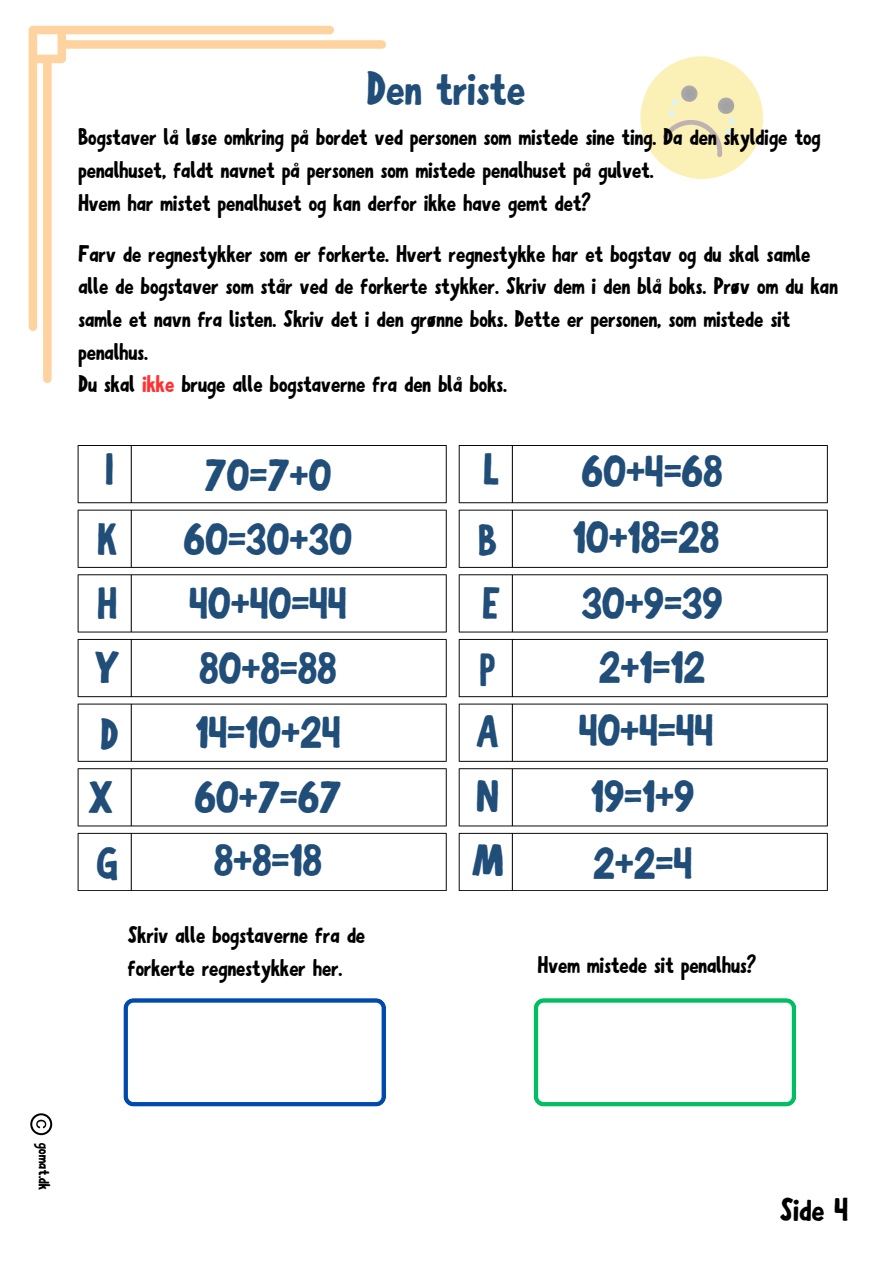
<style>
.page{position:relative;width:894px;height:1264px;background:#fff}
.page>*{position:absolute;margin:0;border:0;box-sizing:border-box;transform-origin:0 0}
.t1{font:48px "Boldoa Mat";color:#204e79}
.t2{font:45px "Boldoa Mat";color:#204e79}
.t3{font:33px "Boldoa Mat";color:#000}
.t4{font:24px/32.7px "Boldoa Mat";color:#000}
.t5{font:16.2px "Boldoa Mat";color:#000}
.s1{color:#ff3131}
</style>
<div class="page">
<svg style="left:30px;top:1113px;width:22px;height:22px"></svg>
<svg style="left:29px;top:26px;width:356px;height:356px"></svg>
<svg style="left:640px;top:56px;width:123px;height:123px"></svg>
<svg style="left:78px;top:445px;width:368px;height:445px"></svg>
<svg style="left:458px;top:445px;width:369px;height:445px"></svg>
<svg style="left:123px;top:998px;width:262px;height:108px"></svg>
<svg style="left:533px;top:998px;width:262px;height:108px"></svg>
<h3 class="t1" style="left:367px;top:57px;width:160px">Den triste</h3>
<p class="t4" style="left:79px;top:121px;width:743px">Bogstaver lå løse omkring på bordet ved personen som mistede sine ting. Da den skyldige tog penalhuset, faldt navnet på personen som mistede penalhuset på gulvet.<br>Hvem har mistet penalhuset og kan derfor ikke have gemt det?</p>
<h3 class="t4" style="left:79px;top:237px;width:760px">Farv de regnestykker som er forkerte. Hvert regnestykke har et bogstav og du skal samle alle de bogstaver som står ved de forkerte stykker. Skriv dem i den blå boks. Prøv om du kan samle et navn fra listen. Skriv det i den grønne boks. Dette er personen, som mistede sit penalhus.<br>Du skal <span class="s1">ikke</span> bruge alle bogstaverne fra den blå boks.</h3>
<p class="t2" style="left:106px;top:440px;width:9px">I</p>
<p class="t2" style="left:205px;top:446px;width:128px">70=7+0</p>
<h1 class="t2" style="left:484px;top:440px;width:17px">L</h1>
<p class="t2" style="left:582px;top:442px;width:142px">60+4=68</p>
<h1 class="t2" style="left:184px;top:510px;width:170px">60=30+30</h1>
<h1 class="t2" style="left:573px;top:508px;width:148px">10+18=28</h1>
<h1 class="t2" style="left:98px;top:510px;width:21px">K</h1>
<p class="t2" style="left:479px;top:511px;width:20px">B</p>
<p class="t2" style="left:190px;top:574px;width:159px">40+40=44</p>
<h1 class="t2" style="left:98px;top:574px;width:21px">H</h1>
<h1 class="t2" style="left:483px;top:574px;width:19px">E</h1>
<p class="t2" style="left:582px;top:574px;width:143px">30+9=39</p>
<h1 class="t2" style="left:95px;top:637px;width:26px">Y</h1>
<h1 class="t2" style="left:101px;top:705px;width:20px">D</h1>
<p class="t2" style="left:200px;top:638px;width:139px">80+8=88</p>
<p class="t2" style="left:196px;top:703px;width:146px">14=10+24</p>
<p class="t2" style="left:480px;top:628px;width:17px">p</p>
<h1 class="t2" style="left:477px;top:702px;width:24px">A</h1>
<h1 class="t2" style="left:599px;top:637px;width:108px">2+1=12</h1>
<p class="t2" style="left:579px;top:700px;width:136px">40+4=44</p>
<h1 class="t2" style="left:89px;top:768px;width:26px">X</h1>
<p class="t2" style="left:195px;top:768px;width:148px">60+7=67</p>
<h1 class="t2" style="left:477px;top:766px;width:24px">N</h1>
<p class="t2" style="left:591px;top:766px;width:105px">19=1+9</p>
<h1 class="t2" style="left:97px;top:833px;width:23px">G</h1>
<p class="t2" style="left:214px;top:831px;width:110px">8+8=18</p>
<h1 class="t2" style="left:472px;top:831px;width:33px">M</h1>
<p class="t2" style="left:593px;top:833px;width:100px">2+2=4</p>
<p class="t4" style="left:128px;top:918px;width:239px">Skriv alle bogstaverne fra de forkerte regnestykker her.</p>
<p class="t4" style="left:538px;top:948px;width:220px">Hvem mistede sit penalhus?</p>
<p class="t5" style="left:55px;top:1143px;width:49px;rotate:90deg">gomat.dk</p>
<h1 class="t3" style="left:780px;top:1187px;width:70px">Side 4</h1>
</div>
